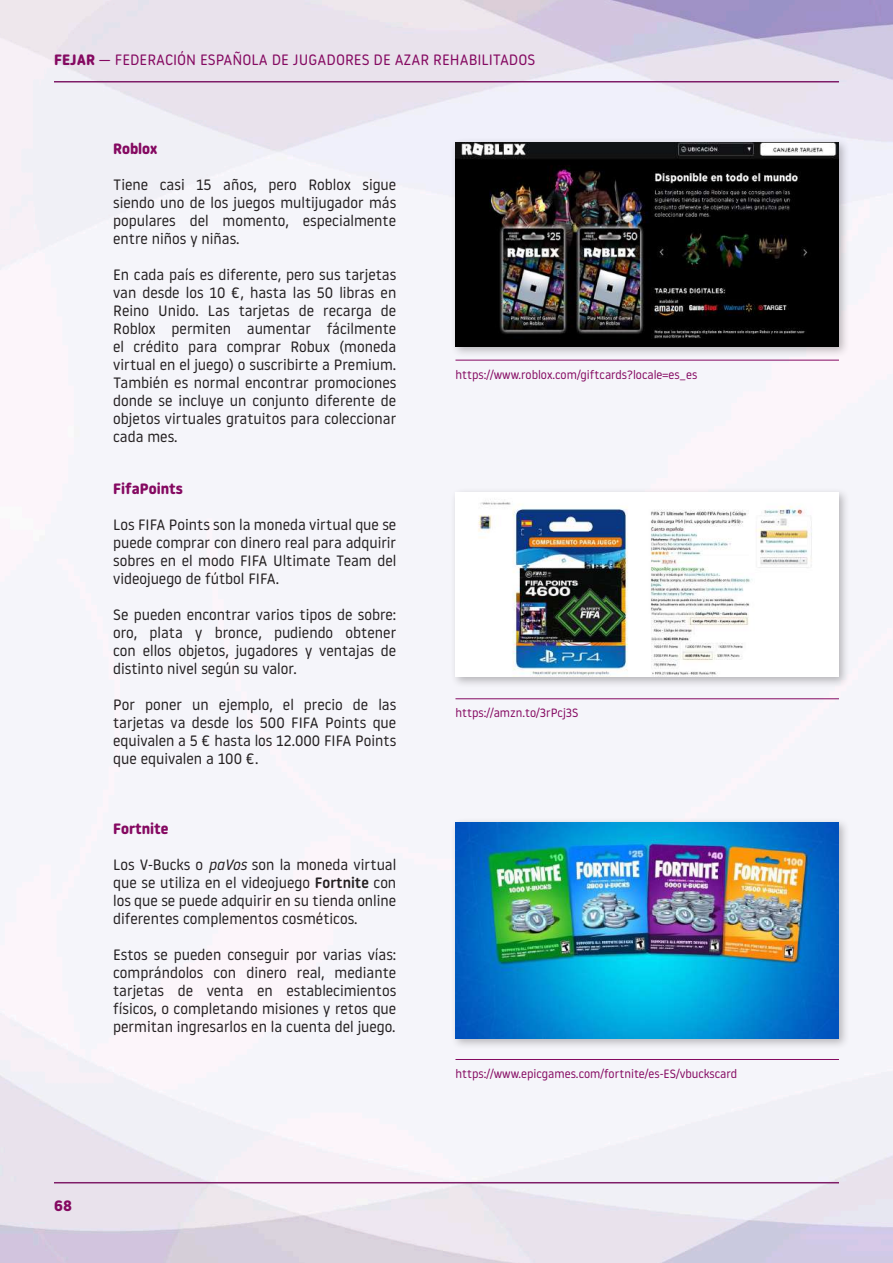
<style>
.page{position:relative;width:893px;height:1263px;background:#fff}
.page>*{position:absolute;margin:0;border:0;box-sizing:border-box;transform-origin:0 0}
.t1{font:15px/18px "Noway Round";color:#231f20;text-align:justify}
.t2{font:15px "Noway Round";color:#850961}
.t3{font:700 15px "Noway Round";color:#850961}
.t4{font:12px "Noway Round";color:#850961}
.s1{font-weight:700}
.s2{font-style:italic}
.s3{font-weight:500}
</style>
<div class="page">
<hr style="left:54px;top:81px;width:785px;height:1px;background:#7f1d68">
<hr style="left:54px;top:1182px;width:785px;height:1px;background:#7f1d68">
<hr style="left:455px;top:360px;width:384px;height:1px;background:#850961">
<hr style="left:455px;top:698px;width:384px;height:1px;background:#850961">
<hr style="left:455px;top:1059px;width:384px;height:1px;background:#850961">
<div style="left:450px;top:137px;width:400px;height:221px;background:#231f20;opacity:.3"></div>
<img style="left:455px;top:142px;width:384px;height:205px">
<div style="left:450px;top:487px;width:400px;height:201px;background:#231f20;opacity:.3"></div>
<img style="left:455px;top:493px;width:384px;height:184px">
<div style="left:450px;top:817px;width:400px;height:232px;background:#231f20;opacity:.3"></div>
<img style="left:455px;top:823px;width:384px;height:215px">
<p class="t2" style="left:54px;top:50px;width:483px"><span class="s1">FEJAR</span> — FEDERACIÓN ESPAÑOLA DE JUGADORES DE AZAR REHABILITADOS</p>
<p class="t3" style="left:113px;top:140px;width:45px">Roblox</p>
<p class="t1" style="left:113px;top:175px;width:285px">Tiene casi 15 años, pero Roblox sigue siendo uno de los juegos multijugador más populares del momento, especialmente entre niños y niñas.</p>
<p class="t1" style="left:113px;top:265px;width:285px">En cada país es diferente, pero sus tarjetas van desde los 10 €, hasta las 50 libras en Reino Unido. Las tarjetas de recarga de Roblox permiten aumentar fácilmente el crédito para comprar Robux (moneda virtual en el juego) o suscribirte a Premium.<br>También es normal encontrar promociones donde se incluye un conjunto diferente de objetos virtuales gratuitos para coleccionar cada mes.</p>
<p class="t3" style="left:113px;top:480px;width:71px">FifaPoints</p>
<p class="t1" style="left:113px;top:515px;width:285px">Los FIFA Points son la moneda virtual que se puede comprar con dinero real para adquirir sobres en el modo FIFA Ultimate Team del videojuego de fútbol FIFA.</p>
<p class="t1" style="left:113px;top:605px;width:285px">Se pueden encontrar varios tipos de sobre: oro, plata y bronce, pudiendo obtener con ellos objetos, jugadores y ventajas de distinto nivel según su valor.</p>
<p class="t1" style="left:113px;top:695px;width:285px">Por poner un ejemplo, el precio de las tarjetas va desde los 500 FIFA Points que equivalen a 5 € hasta los 12.000 FIFA Points que equivalen a 100 €.</p>
<p class="t3" style="left:113px;top:820px;width:57px">Fortnite</p>
<p class="t1" style="left:113px;top:855px;width:285px">Los V-Bucks o <span class="s2">paVos</span> son la moneda virtual que se utiliza en el videojuego <span class="s3">Fortnite</span> con los que se puede adquirir en su tienda online diferentes complementos cosméticos.</p>
<p class="t1" style="left:113px;top:945px;width:285px">Estos se pueden conseguir por varias vías: comprándolos con dinero real, mediante tarjetas de venta en establecimientos físicos, o completando misiones y retos que permitan ingresarlos en la cuenta del juego.</p>
<p class="t3" style="left:54px;top:1197px;width:20px">68</p>
<p class="t4" style="left:455px;top:366px;width:243px">https://www.roblox.com/giftcards?locale=es_es</p>
<p class="t4" style="left:455px;top:705px;width:125px">https://amzn.to/3rPcj3S</p>
<p class="t4" style="left:455px;top:1065px;width:283px">https://www.epicgames.com/fortnite/es-ES/vbuckscard</p>
</div>
